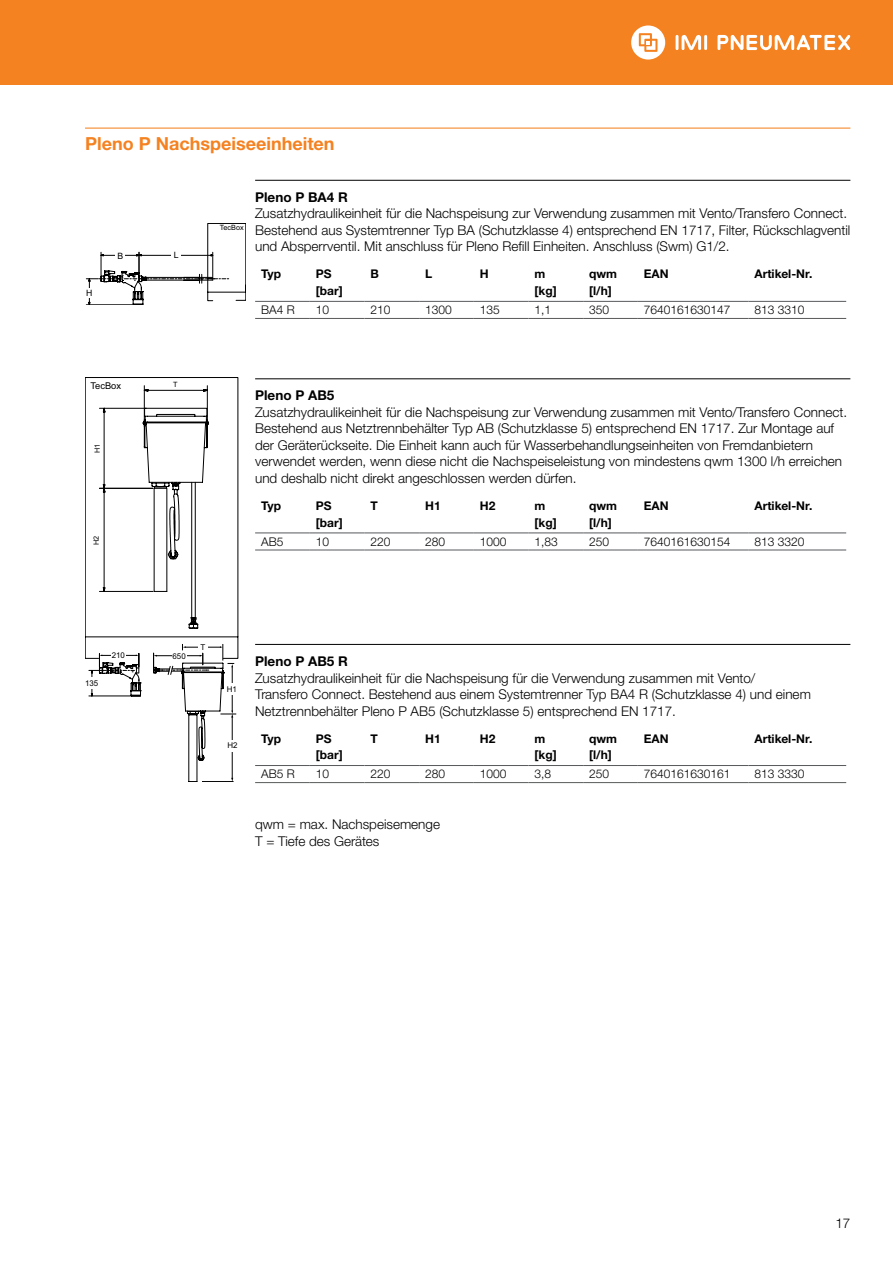
<style>
.page{position:relative;width:893px;height:1263px;background:#fff}
.page>*{position:absolute;margin:0;border:0;box-sizing:border-box;transform-origin:0 0}
.t1{font:700 18px "Helvetica Neue LTW1 G";color:#f58220}
.t2{font:300 13.5px/16.5px "Helvetica Neue LTW1 G";color:#000}
.t3{font:700 13.5px "Helvetica Neue LTW1 G";color:#000}
.t4{font:300 12px "Helvetica Neue LTW1 G";color:#000}
.t5{font:700 12px/16.5px "Helvetica Neue LTW1 G";color:#000}
.t6{font:9.3px "Arial";color:#000}
.t7{font:8.7px "Arial";color:#000}
.t8{font:7.95px "Arial";color:#000}
.t9{font:7.2px "Arial";color:#000}
</style>
<div class="page">
<div style="left:0;top:0;width:893px;height:85px;background:#f58220"></div>
<hr style="left:704px;top:35px;width:3px;height:15px;background:#fff">
<svg style="left:676px;top:35px;width:25px;height:15px"></svg>
<svg style="left:631px;top:25px;width:34px;height:35px"></svg>
<svg style="left:717px;top:35px;width:133px;height:15px"></svg>
<hr style="left:85px;top:128px;width:765px;height:1px;background:#f58220">
<hr style="left:255px;top:180px;width:595px;height:1px;background:#000">
<hr style="left:255px;top:378px;width:595px;height:1px;background:#000">
<hr style="left:255px;top:301px;width:55px;height:1px;background:#58595b">
<hr style="left:255px;top:318px;width:55px;height:1px;background:#58595b">
<hr style="left:310px;top:301px;width:54px;height:1px;background:#58595b">
<hr style="left:310px;top:318px;width:54px;height:1px;background:#58595b">
<hr style="left:364px;top:301px;width:55px;height:1px;background:#58595b">
<hr style="left:364px;top:318px;width:55px;height:1px;background:#58595b">
<hr style="left:419px;top:301px;width:55px;height:1px;background:#58595b">
<hr style="left:419px;top:318px;width:55px;height:1px;background:#58595b">
<hr style="left:474px;top:301px;width:54px;height:1px;background:#58595b">
<hr style="left:474px;top:318px;width:54px;height:1px;background:#58595b">
<hr style="left:528px;top:301px;width:55px;height:1px;background:#58595b">
<hr style="left:528px;top:318px;width:55px;height:1px;background:#58595b">
<hr style="left:583px;top:301px;width:55px;height:1px;background:#58595b">
<hr style="left:583px;top:318px;width:55px;height:1px;background:#58595b">
<hr style="left:638px;top:301px;width:110px;height:1px;background:#58595b">
<hr style="left:638px;top:318px;width:110px;height:1px;background:#58595b">
<hr style="left:748px;top:301px;width:98px;height:1px;background:#58595b">
<hr style="left:748px;top:318px;width:98px;height:1px;background:#58595b">
<hr style="left:255px;top:644px;width:595px;height:1px;background:#000">
<hr style="left:255px;top:532px;width:55px;height:1px;background:#58595b">
<hr style="left:255px;top:550px;width:55px;height:1px;background:#58595b">
<hr style="left:310px;top:532px;width:54px;height:1px;background:#58595b">
<hr style="left:310px;top:550px;width:54px;height:1px;background:#58595b">
<hr style="left:364px;top:532px;width:55px;height:1px;background:#58595b">
<hr style="left:364px;top:550px;width:55px;height:1px;background:#58595b">
<hr style="left:419px;top:532px;width:55px;height:1px;background:#58595b">
<hr style="left:419px;top:550px;width:55px;height:1px;background:#58595b">
<hr style="left:474px;top:532px;width:54px;height:1px;background:#58595b">
<hr style="left:474px;top:550px;width:54px;height:1px;background:#58595b">
<hr style="left:528px;top:532px;width:55px;height:1px;background:#58595b">
<hr style="left:528px;top:550px;width:55px;height:1px;background:#58595b">
<hr style="left:583px;top:532px;width:55px;height:1px;background:#58595b">
<hr style="left:583px;top:550px;width:55px;height:1px;background:#58595b">
<hr style="left:638px;top:532px;width:110px;height:1px;background:#58595b">
<hr style="left:638px;top:550px;width:110px;height:1px;background:#58595b">
<hr style="left:748px;top:532px;width:98px;height:1px;background:#58595b">
<hr style="left:748px;top:550px;width:98px;height:1px;background:#58595b">
<hr style="left:255px;top:765px;width:55px;height:1px;background:#58595b">
<hr style="left:255px;top:782px;width:55px;height:1px;background:#58595b">
<hr style="left:310px;top:765px;width:54px;height:1px;background:#58595b">
<hr style="left:310px;top:782px;width:54px;height:1px;background:#58595b">
<hr style="left:364px;top:765px;width:55px;height:1px;background:#58595b">
<hr style="left:364px;top:782px;width:55px;height:1px;background:#58595b">
<hr style="left:419px;top:765px;width:55px;height:1px;background:#58595b">
<hr style="left:419px;top:782px;width:55px;height:1px;background:#58595b">
<hr style="left:474px;top:765px;width:54px;height:1px;background:#58595b">
<hr style="left:474px;top:782px;width:54px;height:1px;background:#58595b">
<hr style="left:528px;top:765px;width:55px;height:1px;background:#58595b">
<hr style="left:528px;top:782px;width:55px;height:1px;background:#58595b">
<hr style="left:583px;top:765px;width:55px;height:1px;background:#58595b">
<hr style="left:583px;top:782px;width:55px;height:1px;background:#58595b">
<hr style="left:638px;top:765px;width:110px;height:1px;background:#58595b">
<hr style="left:638px;top:782px;width:110px;height:1px;background:#58595b">
<hr style="left:748px;top:765px;width:98px;height:1px;background:#58595b">
<hr style="left:748px;top:782px;width:98px;height:1px;background:#58595b">
<svg style="left:86px;top:223px;width:160px;height:82px"></svg>
<svg style="left:85px;top:377px;width:153px;height:405px"></svg>
<hr style="left:90px;top:678px;width:4px;height:11px;background:#fff">
<hr style="left:230px;top:683px;width:4px;height:12px;background:#fff">
<hr style="left:230px;top:740px;width:4px;height:11px;background:#fff">
<h1 class="t1" style="left:85px;top:132px;width:251px">Pleno P Nachspeiseeinheiten</h1>
<p class="t3" style="left:255px;top:189px;width:94px">Pleno P BA4 R</p>
<p class="t2" style="left:255px;top:205px;width:597px">Zusatzhydraulikeinheit für die Nachspeisung zur Verwendung zusammen mit Vento/Transfero Connect.<br>Bestehend aus Systemtrenner Typ BA (Schutzklasse 4) entsprechend EN 1717, Filter, Rückschlagventil und Absperrventil. Mit anschluss für Pleno Refill Einheiten. Anschluss (Swm) G1/2.</p>
<p class="t5" style="left:261px;top:266px;width:21px">Typ</p>
<p class="t5" style="left:316px;top:266px;width:28px">PS [bar]</p>
<p class="t5" style="left:370px;top:266px;width:10px">B</p>
<p class="t5" style="left:425px;top:266px;width:9px">L</p>
<p class="t5" style="left:480px;top:266px;width:10px">H</p>
<p class="t5" style="left:534px;top:266px;width:24px">m [kg]</p>
<p class="t5" style="left:589px;top:266px;width:29px">qwm [l/h]</p>
<p class="t5" style="left:644px;top:266px;width:26px">EAN</p>
<p class="t5" style="left:754px;top:266px;width:60px">Artikel-Nr.</p>
<p class="t4" style="left:261px;top:303px;width:35px">BA4 R</p>
<p class="t4" style="left:316px;top:303px;width:15px">10</p>
<p class="t4" style="left:370px;top:303px;width:22px">210</p>
<p class="t4" style="left:425px;top:303px;width:28px">1300</p>
<p class="t4" style="left:480px;top:303px;width:22px">135</p>
<p class="t4" style="left:535px;top:303px;width:18px">1,1</p>
<p class="t4" style="left:589px;top:303px;width:22px">350</p>
<p class="t4" style="left:644px;top:303px;width:88px">7640161630147</p>
<p class="t4" style="left:754px;top:303px;width:52px">813 3310</p>
<p class="t9" style="left:220px;top:223px;width:25px">TecBox</p>
<p class="t7" style="left:118px;top:249px;width:7px">B</p>
<p class="t7" style="left:174px;top:249px;width:6px">L</p>
<p class="t7" style="left:86px;top:287px;width:8px">H</p>
<p class="t6" style="left:90px;top:379px;width:32px">TecBox</p>
<p class="t9" style="left:92px;top:453px;width:11px;rotate:-90deg">H1</p>
<p class="t9" style="left:91px;top:545px;width:11px;rotate:-90deg">H2</p>
<p class="t9" style="left:173px;top:379px;width:6px">T</p>
<p class="t3" style="left:255px;top:387px;width:81px">Pleno P AB5</p>
<p class="t2" style="left:255px;top:404px;width:593px">Zusatzhydraulikeinheit für die Nachspeisung zur Verwendung zusammen mit Vento/Transfero Connect.<br>Bestehend aus Netztrennbehälter Typ AB (Schutzklasse 5) entsprechend EN 1717. Zur Montage auf der Geräterückseite. Die Einheit kann auch für Wasserbehandlungseinheiten von Fremdanbietern verwendet werden, wenn diese nicht die Nachspeiseleistung von mindestens qwm 1300 l/h erreichen und deshalb nicht direkt angeschlossen werden dürfen.</p>
<p class="t5" style="left:261px;top:497px;width:21px">Typ</p>
<p class="t5" style="left:316px;top:497px;width:28px">PS [bar]</p>
<p class="t5" style="left:370px;top:497px;width:9px">T</p>
<p class="t5" style="left:425px;top:497px;width:17px">H1</p>
<p class="t5" style="left:480px;top:497px;width:17px">H2</p>
<p class="t5" style="left:534px;top:497px;width:24px">m [kg]</p>
<p class="t5" style="left:589px;top:497px;width:29px">qwm [l/h]</p>
<p class="t5" style="left:644px;top:497px;width:26px">EAN</p>
<p class="t5" style="left:754px;top:497px;width:60px">Artikel-Nr.</p>
<p class="t4" style="left:261px;top:534px;width:24px">AB5</p>
<p class="t4" style="left:316px;top:534px;width:15px">10</p>
<p class="t4" style="left:370px;top:534px;width:22px">220</p>
<p class="t4" style="left:425px;top:534px;width:22px">280</p>
<p class="t4" style="left:480px;top:534px;width:28px">1000</p>
<p class="t4" style="left:535px;top:534px;width:25px">1,83</p>
<p class="t4" style="left:589px;top:534px;width:22px">250</p>
<p class="t4" style="left:644px;top:534px;width:88px">7640161630154</p>
<p class="t4" style="left:754px;top:534px;width:52px">813 3320</p>
<p class="t8" style="left:85px;top:677px;width:15px">135</p>
<p class="t8" style="left:112px;top:650px;width:15px">210</p>
<p class="t8" style="left:173px;top:651px;width:15px">650</p>
<p class="t8" style="left:201px;top:642px;width:6px">T</p>
<p class="t8" style="left:227px;top:683px;width:12px">H1</p>
<p class="t8" style="left:228px;top:740px;width:12px">H2</p>
<p class="t3" style="left:255px;top:653px;width:94px">Pleno P AB5 R</p>
<p class="t2" style="left:255px;top:669px;width:557px">Zusatzhydraulikeinheit für die Nachspeisung für die Verwendung zusammen mit Vento/<br>Transfero Connect. Bestehend aus einem Systemtrenner Typ BA4 R (Schutzklasse 4) und einem<br>Netztrennbehälter Pleno P AB5 (Schutzklasse 5) entsprechend EN 1717.</p>
<p class="t5" style="left:261px;top:730px;width:21px">Typ</p>
<p class="t5" style="left:316px;top:730px;width:28px">PS [bar]</p>
<p class="t5" style="left:370px;top:730px;width:9px">T</p>
<p class="t5" style="left:425px;top:730px;width:17px">H1</p>
<p class="t5" style="left:480px;top:730px;width:17px">H2</p>
<p class="t5" style="left:534px;top:730px;width:24px">m [kg]</p>
<p class="t5" style="left:589px;top:730px;width:29px">qwm [l/h]</p>
<p class="t5" style="left:644px;top:730px;width:26px">EAN</p>
<p class="t5" style="left:754px;top:730px;width:60px">Artikel-Nr.</p>
<p class="t4" style="left:261px;top:767px;width:35px">AB5 R</p>
<p class="t4" style="left:316px;top:767px;width:15px">10</p>
<p class="t4" style="left:370px;top:767px;width:22px">220</p>
<p class="t4" style="left:425px;top:767px;width:22px">280</p>
<p class="t4" style="left:480px;top:767px;width:28px">1000</p>
<p class="t4" style="left:535px;top:767px;width:18px">3,8</p>
<p class="t4" style="left:589px;top:767px;width:22px">250</p>
<p class="t4" style="left:644px;top:767px;width:88px">7640161630161</p>
<p class="t4" style="left:754px;top:767px;width:52px">813 3330</p>
<p class="t2" style="left:255px;top:816px;width:186px">qwm = max. Nachspeisemenge<br>T = Tiefe des Gerätes</p>
<p class="t2" style="left:835px;top:1215px;width:17px">17</p>
</div>
